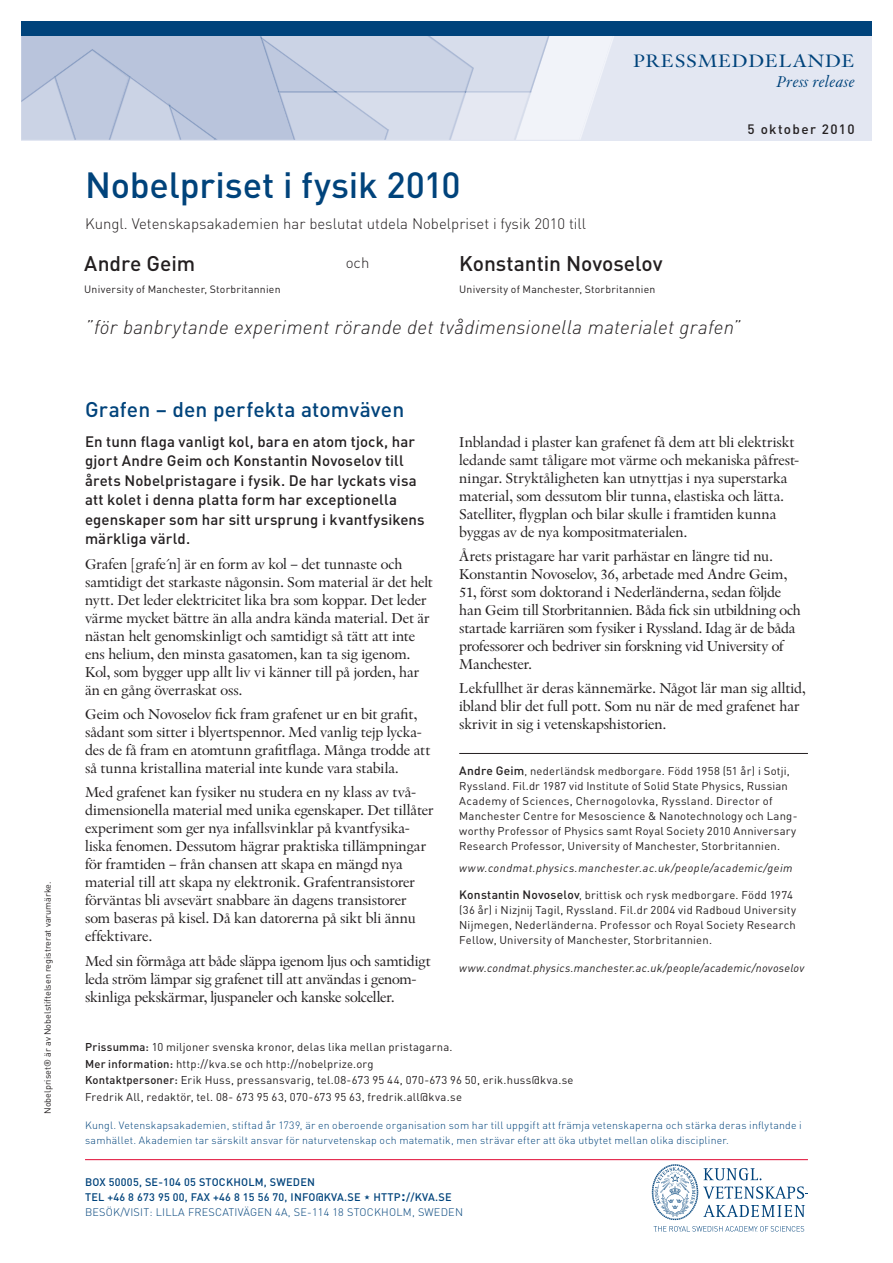
<style>
.page{position:relative;width:893px;height:1263px;background:#fff}
.page>*{position:absolute;margin:0;border:0;box-sizing:border-box;transform-origin:0 0}
.Huvudrubrik{font:500 36px "DIN Pro";letter-spacing:-.005em;color:#00437b}
.Pristagare{font:500 21px "DIN Pro";letter-spacing:-.005em;color:#231f20}
.Textblock_rubrik{font:500 21px "DIN Pro";letter-spacing:.005em;color:#00437b}
.En_prismotivering{font:italic 300 19.5px "DIN Pro";letter-spacing:.015em;color:#231f20}
.t1{font:18.9px "Indigo Twenty";letter-spacing:.03em;color:#00437b;scale:1.11 1}
.t2{font:italic 16.5px "Indigo Twenty";letter-spacing:.03em;color:#00437b}
.Textblock_brödtext{font:15px/18px "Indigo Twenty";letter-spacing:-.005em;color:#231f20}
.Brödtext_ingress{font:500 15px/19.5px "DIN Pro";letter-spacing:.005em;color:#231f20}
.Pristagare-2{font:300 15px "DIN Pro";color:#231f20}
.t3{font:500 13.5px "DIN Pro";letter-spacing:.1em;color:#231f20}
.Pristagarinfo{font:11.25px/15px "DIN Pro";letter-spacing:.02em;color:#231f20}
.Prissumma__more_info{font:11.25px "DIN Pro";letter-spacing:.02em;color:#231f20}
.Pristagarinfo-2{font:italic 11.25px "DIN Pro";letter-spacing:.035em;color:#231f20}
.Adress_DinPro{font:500 10.8px "DIN Pro";letter-spacing:.02em;color:#00437b}
.Adress_DinPro-2{font:300 10.8px "DIN Pro";letter-spacing:.02em;color:#00437b}
.Boilerplate{font:300 10.5px/15px "DIN Pro";letter-spacing:.02em;color:#00437b}
.Pristagarens_univ{font:10.5px "DIN Pro";letter-spacing:.02em;color:#231f20}
.Finstilt{font:9px "DIN Pro";color:#231f20}
.s1{font-weight:500;font-size:12px}
.s2{font-size:10.5px}
.s3{font-weight:500}
.s4{font-size:16.5px}
</style>
<div class="page">
<div style="left:21px;top:21px;width:851px;height:119px;background:#e3e7f2"></div>
<svg style="left:21px;top:36px;width:593px;height:104px"></svg>
<div style="left:21px;top:21px;width:851px;height:15px;background:#00437b"></div>
<svg style="left:654px;top:1226px;width:150px;height:5px"></svg>
<svg style="left:652px;top:1164px;width:156px;height:56px"></svg>
<hr style="left:85px;top:1159px;width:723px;height:1px;background:#e10831">
<hr style="left:459px;top:753px;width:349px;height:1px;background:#231f20">
<p class="Finstilt" style="left:41px;top:1114px;width:234px;rotate:-90deg">Nobelpriset® är av Nobelstiftelsen registrerat varumärke.</p>
<p class="t1" style="left:633px;top:49px;width:201px">PRESSMEDDELANDE</p>
<p class="t2" style="left:777px;top:71px;width:79px">Press release</p>
<p class="Huvudrubrik" style="left:85px;top:160px;width:377px">Nobelpriset i fysik 2010</p>
<p class="Pristagare-2" style="left:85px;top:213px;width:503px">Kungl. Vetenskapsakademien har beslutat utdela Nobelpriset i fysik 2010 till</p>
<p class="Pristagare" style="left:84px;top:249px;width:112px">Andre Geim</p>
<p class="Pristagarens_univ" style="left:84px;top:282px;width:198px">University of Manchester, Storbritannien</p>
<p class="Pristagare" style="left:459px;top:249px;width:205px">Konstantin Novoselov</p>
<p class="Pristagarens_univ" style="left:459px;top:282px;width:198px">University of Manchester, Storbritannien</p>
<p class="Pristagare-2" style="left:346px;top:252px;width:25px">och</p>
<p class="t3" style="left:747px;top:120px;width:109px">5 oktober 2010</p>
<p class="En_prismotivering" style="left:85px;top:315px;width:657px">”för banbrytande experiment rörande det tvådimensionella materialet grafen”</p>
<p class="Textblock_rubrik" style="left:85px;top:395px;width:321px">Grafen – den perfekta atomväven</p>
<p class="Brödtext_ingress" style="left:85px;top:431px;width:341px">En tunn flaga vanligt kol, bara en atom tjock, har gjort Andre Geim och Konstantin Novoselov till årets Nobelpristagare i fysik. De har lyckats visa att kolet i denna platta form har exceptionella egenskaper som har sitt ursprung i kvantfysikens märkliga värld.</p>
<p class="Textblock_brödtext" style="left:85px;top:554px;width:349px">Grafen [grafe´n] är en form av kol – det tunnaste och samtidigt det starkaste någonsin. Som material är det helt nytt. Det leder elektricitet lika bra som koppar. Det leder värme mycket bättre än alla andra kända material. Det är nästan helt genomskinligt och samtidigt så tätt att inte ens helium, den minsta gasatomen, kan ta sig igenom.<br>Kol, som bygger upp allt liv vi känner till på jorden, har än en gång överraskat oss.</p>
<p class="Textblock_brödtext" style="left:85px;top:705px;width:347px">Geim och Novoselov fick fram grafenet ur en bit grafit, sådant som sitter i blyertspennor. Med vanlig tejp lycka&shy;des de få fram en atomtunn grafitflaga. Många trodde att så tunna kristallina material inte kunde vara stabila.</p>
<p class="Textblock_brödtext" style="left:85px;top:783px;width:350px">Med grafenet kan fysiker nu studera en ny klass av två&shy;dimensionella material med unika egenskaper. Det tillåter experiment som ger nya infallsvinklar på kvantfysika&shy;liska fenomen. Dessutom hägrar praktiska tillämpningar för framtiden – från chansen att skapa en mängd nya material till att skapa ny elektronik. Grafentransistorer förväntas bli avsevärt snabbare än dagens transistorer som baseras på kisel. Då kan datorerna på sikt bli ännu effektivare.</p>
<p class="Textblock_brödtext" style="left:85px;top:952px;width:347px">Med sin förmåga att både släppa igenom ljus och samtidigt leda ström lämpar sig grafenet till att användas i genom&shy;skinliga pekskärmar, ljuspaneler och kanske solceller.</p>
<p class="Textblock_brödtext" style="left:459px;top:432px;width:342px">Inblandad i plaster kan grafenet få dem att bli elektriskt ledande samt tåligare mot värme och mekaniska påfrest&shy;ningar. Stryktåligheten kan utnyttjas i nya superstarka material, som dessutom blir tunna, elastiska och lätta.<br>Satelliter, flygplan och bilar skulle i framtiden kunna byggas av de nya kompositmaterialen.</p>
<p class="Textblock_brödtext" style="left:459px;top:547px;width:343px">Årets pristagare har varit parhästar en längre tid nu.<br>Konstantin Novoselov, 36, arbetade med Andre Geim, 51, först som doktorand i Nederländerna, sedan följde han Geim till Storbritannien. Båda fick sin utbildning och startade karriären som fysiker i Ryssland. Idag är de båda professorer och bedriver sin forskning vid University of Manchester.</p>
<p class="Textblock_brödtext" style="left:459px;top:679px;width:348px">Lekfullhet är deras kännemärke. Något lär man sig alltid, ibland blir det full pott. Som nu när de med grafenet har skrivit in sig i vetenskapshistorien.</p>
<p class="Pristagarinfo" style="left:459px;top:763px;width:340px"><span class="s1">Andre Geim</span><span class="s2">,</span> nederländsk medborgare. Född 1958 (51 år) i Sotji, Ryssland. Fil.dr 1987 vid Institute of Solid State Physics, Russian Academy of Sciences, Chernogolovka, Ryssland. Director of Manchester Centre for Mesoscience &amp; Nanotechnology och Lang&shy;worthy Professor of Physics samt Royal Society 2010 Anniversary Research Professor, University of Manchester, Storbritannien.</p>
<p class="Pristagarinfo-2" style="left:459px;top:861px;width:335px">www.condmat.physics.manchester.ac.uk/people/academic/geim</p>
<p class="Pristagarinfo" style="left:459px;top:887px;width:338px"><span class="s1">Konstantin Novoselov</span><span class="s2">,</span> brittisk och rysk medborgare. Född 1974 (36 år) i Nizjnij Tagil, Ryssland. Fil.dr 2004 vid Radboud University Nijmegen, Nederländerna. Professor och Royal Society Research Fellow, University of Manchester, Storbritannien.</p>
<p class="Pristagarinfo-2" style="left:459px;top:961px;width:347px">www.condmat.physics.manchester.ac.uk/people/academic/novoselov</p>
<p class="Prissumma__more_info" style="left:85px;top:1039px;width:369px"><span class="s3">Prissumma:</span> 10 miljoner svenska kronor, delas lika mellan pristagarna.</p>
<p class="Prissumma__more_info" style="left:85px;top:1056px;width:290px"><span class="s3">Mer information:</span> http://kva.se och http://nobelprize.org</p>
<p class="Prissumma__more_info" style="left:85px;top:1072px;width:490px"><span class="s3">Kontaktpersoner:</span> Erik Huss, pressansvarig, tel.08-673 95 44, 070-673 96 50, erik.huss@kva.se</p>
<p class="Prissumma__more_info" style="left:85px;top:1089px;width:378px">Fredrik All, redaktör, tel. 08- 673 95 63, 070-673 95 63, fredrik.all@kva.se</p>
<p class="Boilerplate" style="left:85px;top:1117px;width:718px">Kungl. Vetenskapsakademien, stiftad år 1739, är en oberoende organisation som har till uppgift att främja vetenskaperna och stärka deras inflytande i samhället. Akademien tar särskilt ansvar för naturvetenskap och matematik, men strävar efter att öka utbytet mellan olika discipliner.</p>
<p class="Adress_DinPro" style="left:85px;top:1175px;width:232px">BOX 50005, SE-104 05 STOCKHOLM, SWEDEN</p>
<p class="Adress_DinPro" style="left:85px;top:1190px;width:368px">TEL +46 8 673 95 00, FAX +46 8 15 56 70, INFO@KVA.SE HTTP<span class="s4">:</span>//KVA.SE</p>
<p class="Adress_DinPro-2" style="left:85px;top:1205px;width:379px">BESÖK/VISIT: LILLA FRESCATIVÄGEN 4A, SE-114 18 STOCKHOLM, SWEDEN</p>
</div>
